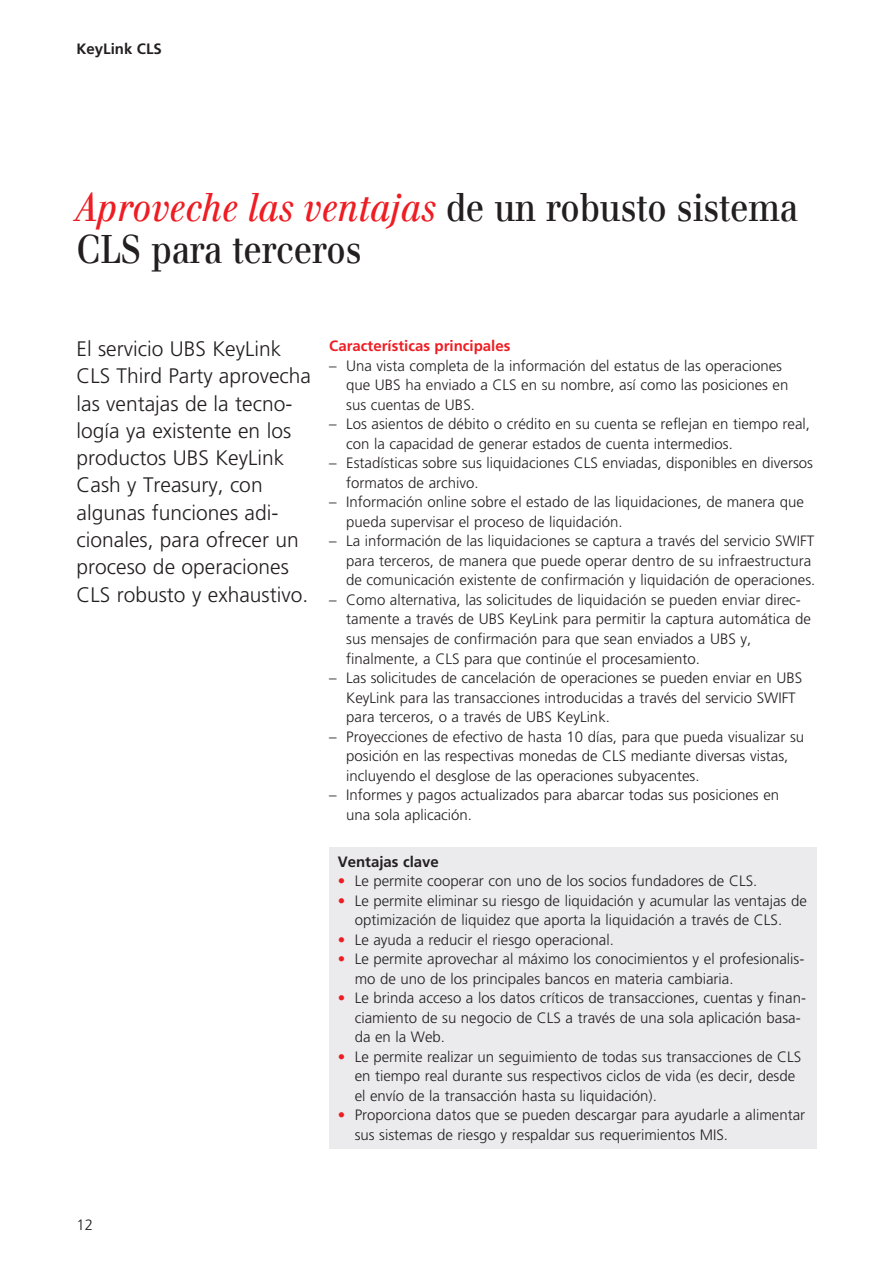
<style>
.page{position:relative;width:893px;height:1263px;background:#fff}
.page>*{position:absolute;margin:0;border:0;box-sizing:border-box;transform-origin:0 0}
.t1{font:39px/42px "UBS Headline";color:#231f20}
.t2{font:300 21px/27.3px "Frutiger";color:#231f20}
.t3{font:300 15px/19.5px "Frutiger";color:#231f20}
.t4{font:700 15px "Frutiger";color:#ee1d23}
.t5{font:700 15px "Frutiger";color:#231f20}
.s1{font-style:italic;color:#ee1d23}
.s2{color:#ee1d23}
</style>
<div class="page">
<div style="left:329px;top:847px;width:487px;height:301px;background:#ebebed"></div>
<p class="t5" style="left:77px;top:40px;width:87px">KeyLink CLS</p>
<h1 class="t1" style="left:77px;top:186px;width:723px"><span class="s1">Aproveche las ventajas</span> de un robusto sistema<br>CLS para terceros</h1>
<p class="t2" style="left:77px;top:335px;width:236px">El servicio UBS KeyLink<br>CLS Third Party aprovecha las ventajas de la tecno&shy;logía ya existente en los productos UBS KeyLink<br>Cash y Treasury, con algunas funciones adi&shy;cionales, para ofrecer un proceso de operaciones<br>CLS robusto y exhaustivo.</p>
<p class="t4" style="left:329px;top:337px;width:183px">Características principales</p>
<p class="t3" style="left:346px;top:356px;width:444px;text-indent:-17px">– Una vista completa de la información del estatus de las operaciones que UBS ha enviado a CLS en su nombre, así como las posiciones en sus cuentas de UBS.</p>
<p class="t3" style="left:346px;top:415px;width:465px;text-indent:-17px">– Los asientos de débito o crédito en su cuenta se reflejan en tiempo real, con la capacidad de generar estados de cuenta intermedios.</p>
<p class="t3" style="left:346px;top:454px;width:468px;text-indent:-17px">– Estadísticas sobre sus liquidaciones CLS enviadas, disponibles en diversos formatos de archivo.</p>
<p class="t3" style="left:346px;top:493px;width:459px;text-indent:-17px">– Información online sobre el estado de las liquidaciones, de manera que pueda supervisar el proceso de liquidación.</p>
<p class="t3" style="left:346px;top:532px;width:471px;text-indent:-17px">– La información de las liquidaciones se captura a través del servicio SWIFT para terceros, de manera que puede operar dentro de su infraestructura de comunicación existente de confirmación y liquidación de operaciones.</p>
<p class="t3" style="left:346px;top:590px;width:466px;text-indent:-17px">– Como alternativa, las solicitudes de liquidación se pueden enviar direc&shy;tamente a través de UBS KeyLink para permitir la captura automática de sus mensajes de confirmación para que sean enviados a UBS y, finalmente, a CLS para que continúe el procesamiento.</p>
<p class="t3" style="left:346px;top:668px;width:457px;text-indent:-17px">– Las solicitudes de cancelación de operaciones se pueden enviar en UBS<br>KeyLink para las transacciones introducidas a través del servicio SWIFT para terceros, o a través de UBS KeyLink.</p>
<p class="t3" style="left:346px;top:727px;width:460px;text-indent:-17px">– Proyecciones de efectivo de hasta 10 días, para que pueda visualizar su posición en las respectivas monedas de CLS mediante diversas vistas, incluyendo el desglose de las operaciones subyacentes.</p>
<p class="t3" style="left:346px;top:785px;width:435px;text-indent:-17px">– Informes y pagos actualizados para abarcar todas sus posiciones en una sola aplicación.</p>
<p class="t5" style="left:338px;top:852px;width:103px">Ventajas clave</p>
<p class="t3" style="left:338px;top:871px;width:421px"><span class="s2">•</span> Le permite cooperar con uno de los socios fundadores de CLS.</p>
<p class="t3" style="left:338px;top:891px;width:471px;text-align:center"><span class="s2">•</span> Le permite eliminar su riesgo de liquidación y acumular las ventajas de optimización de liquidez que aporta la liquidación a través de CLS.</p>
<p class="t3" style="left:338px;top:930px;width:278px"><span class="s2">•</span> Le ayuda a reducir el riesgo operacional.</p>
<p class="t3" style="left:355px;top:949px;width:451px;text-indent:-17px"><span class="s2">•</span> Le permite aprovechar al máximo los conocimientos y el profesionalis&shy;mo de uno de los principales bancos en materia cambiaria.</p>
<p class="t3" style="left:355px;top:988px;width:453px;text-indent:-17px"><span class="s2">•</span> Le brinda acceso a los datos críticos de transacciones, cuentas y finan&shy;ciamiento de su negocio de CLS a través de una sola aplicación basa&shy;da en la Web.</p>
<p class="t3" style="left:355px;top:1047px;width:448px;text-indent:-17px"><span class="s2">•</span> Le permite realizar un seguimiento de todas sus transacciones de CLS en tiempo real durante sus respectivos ciclos de vida (es decir, desde el envío de la transacción hasta su liquidación).</p>
<p class="t3" style="left:355px;top:1105px;width:452px;text-indent:-17px"><span class="s2">•</span> Proporciona datos que se pueden descargar para ayudarle a alimentar sus sistemas de riesgo y respaldar sus requerimientos MIS.</p>
<p class="t3" style="left:77px;top:1215px;width:18px">12</p>
</div>
